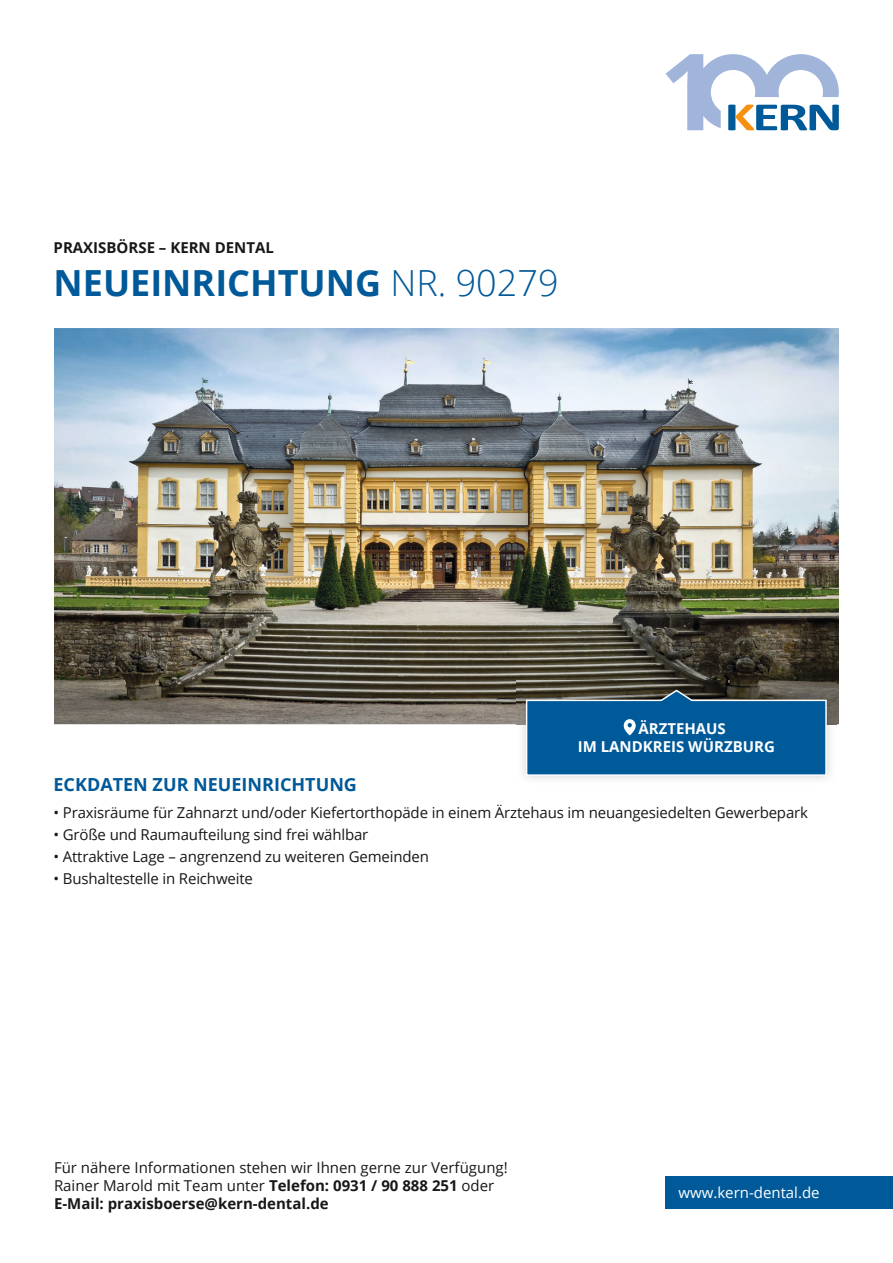
<style>
.page{position:relative;width:893px;height:1263px;background:#fff}
.page>*{position:absolute;margin:0;border:0;box-sizing:border-box;transform-origin:0 0}
.t1{font:700 36px "Open Sans";color:#005998}
.t2{font:700 18px "Open Sans";color:#005998}
.t3{font:15px/18px "Open Sans";letter-spacing:-.01em;color:#171818}
.t4{font:700 15px/18px "Open Sans";color:#fff}
.t5{font:700 15px "Open Sans";color:#171818}
.t6{font:15px "Open Sans";color:#fff}
.s1{font-weight:300}
.s2{font-weight:700}
</style>
<div class="page">
<img style="left:54px;top:328px;width:785px;height:396px">
<div style="left:665px;top:1176px;width:228px;height:33px;background:#005998"></div>
<svg style="left:666px;top:54px;width:173px;height:76px"></svg>
<img style="left:517px;top:681px;width:319px;height:98px">
<svg style="left:525px;top:688px;width:302px;height:89px;background:#186092"></svg>
<p class="t5" style="left:54px;top:237px;width:222px">PRAXISBÖRSE – KERN DENTAL</p>
<h1 class="t1" style="left:54px;top:258px;width:506px">NEUEINRICHTUNG <span class="s1">NR. 90279</span></h1>
<p class="t4" style="left:578px;top:719px;width:199px;text-indent:61px">ÄRZTEHAUS<br>IM LANDKREIS WÜRZBURG</p>
<p class="t2" style="left:54px;top:772px;width:305px">ECKDATEN ZUR NEUEINRICHTUNG</p>
<p class="t3" style="left:54px;top:803px;width:756px">• Praxisräume für Zahnarzt und/oder Kiefertorthopäde in einem Ärztehaus im neuangesiedelten Gewerbepark</p>
<p class="t3" style="left:54px;top:825px;width:316px">• Größe und Raumaufteilung sind frei wählbar</p>
<p class="t3" style="left:54px;top:847px;width:377px">• Attraktive Lage – angrenzend zu weiteren Gemeinden</p>
<p class="t3" style="left:54px;top:869px;width:201px">• Bushaltestelle in Reichweite</p>
<p class="t3" style="left:54px;top:1158px;width:455px">Für nähere Informationen stehen wir Ihnen gerne zur Verfügung!<br>Rainer Marold mit Team unter <span class="s2">Telefon: 0931 / 90 888 251</span> oder<br><span class="s2">E-Mail: praxisboerse@kern-dental.de</span></p>
<p class="t6" style="left:678px;top:1183px;width:143px">www.kern-dental.de</p>
</div>
